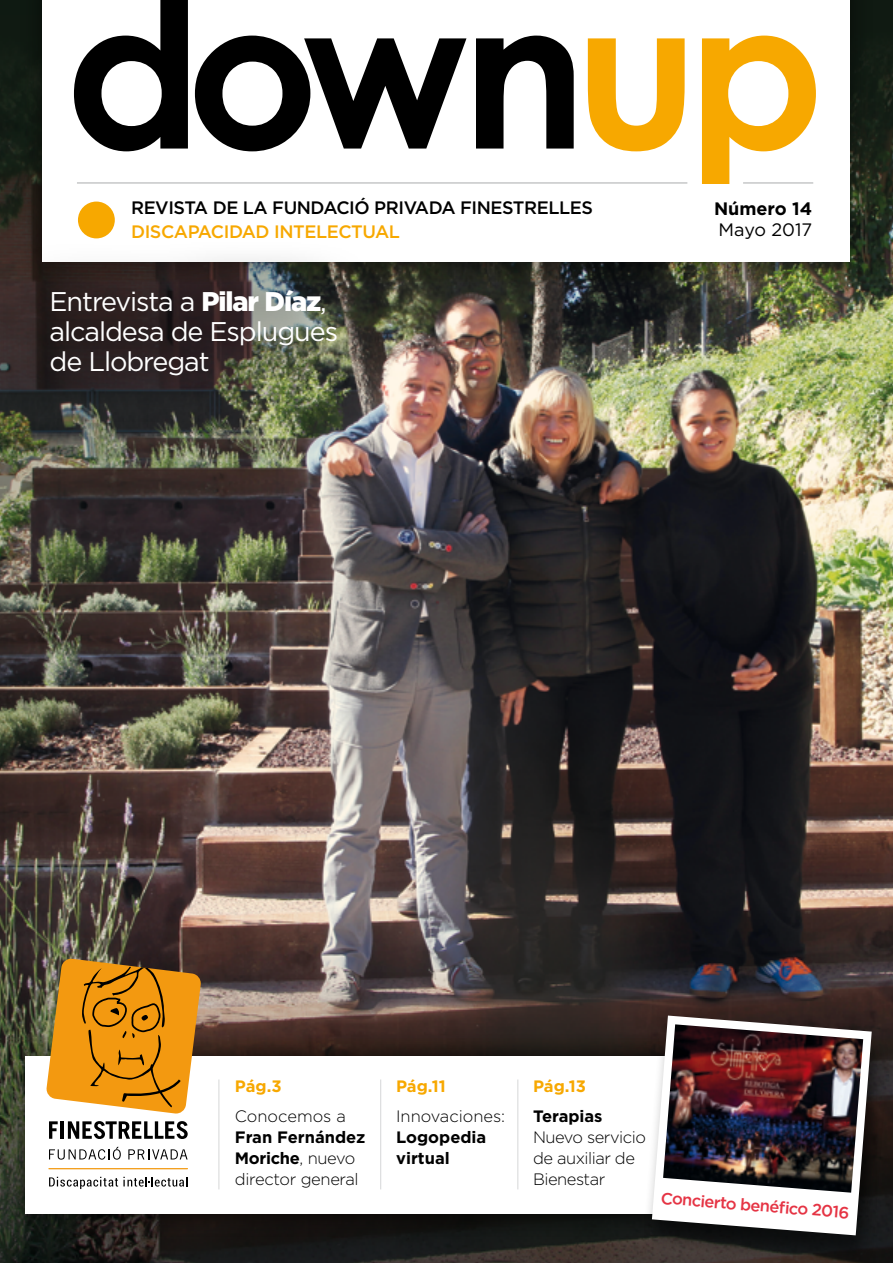
<style>
.page{position:relative;width:893px;height:1263px;background:#fff}
.page>*{position:absolute;margin:0;border:0;box-sizing:border-box;transform-origin:0 0}
.t1{font:700 207.3px "Century Gothic";letter-spacing:-.06em;color:#000}
.t2{font:27px/30px "Gotham";letter-spacing:-.04em;color:#fff}
.t3{font:500 18px "Gotham";letter-spacing:-.025em;color:#000}
.t4{font:500 18px "Gotham";letter-spacing:-.025em;color:#f7a800}
.t5{font:700 18px "Gotham";color:#000}
.t6{font:18px "Gotham";letter-spacing:-.005em;color:#000}
.t7{font:300 16.5px/21px "Gotham";letter-spacing:-.03em;color:#000}
.t8{font:700 16.5px/21px "Gotham";color:#000}
.t9{font:500 16.5px "Gotham";color:#e53444}
.t10{font:700 16.5px "Gotham";color:#f7a800}
.t11{font:300 16.5px "Gotham";color:#000}
.s1{color:#f7a800}
.s2{font-weight:900}
.s3{font-weight:700}
</style>
<div class="page">
<img style="left:0;top:0;width:893px;height:1263px">
<div style="left:19px;top:0;width:855px;height:286px;background:#000;opacity:.62"></div>
<div style="left:43px;top:0;width:807px;height:261px;background:#fff"></div>
<hr style="left:77px;top:182px;width:610px;height:2px;background:#c6c7c8">
<hr style="left:743px;top:182px;width:70px;height:2px;background:#c6c7c8">
<div style="left:1px;top:1033px;width:878px;height:205px;background:#000;opacity:.75"></div>
<div style="left:25px;top:1057px;width:830px;height:157px;background:#fff"></div>
<hr style="left:380px;top:1079px;width:1px;height:110px;background:#d9dadb">
<hr style="left:218px;top:1079px;width:1px;height:110px;background:#d9dadb">
<svg style="left:49px;top:1121px;width:9px;height:18px"></svg>
<hr style="left:60px;top:1121px;width:4px;height:18px;background:#000">
<svg style="left:68px;top:1121px;width:120px;height:18px"></svg>
<svg style="left:49px;top:1147px;width:72px;height:12px"></svg>
<svg style="left:128px;top:1149px;width:60px;height:10px"></svg>
<svg style="left:47px;top:959px;width:154px;height:155px;background:#d59026"></svg>
<svg style="left:49px;top:1177px;width:138px;height:12px"></svg>
<hr style="left:49px;top:1168px;width:138px;height:1px;background:#f39910">
<div style="left:78px;top:202px;width:37px;height:36px;background:#f7a800;border-radius:50%"></div>
<img style="left:3px;top:242px;width:379px;height:181px">
<div style="left:643px;top:1019px;width:246px;height:244px;background:#000;opacity:.45"></div>
<svg style="left:652px;top:1015px;width:220px;height:220px"></svg>
<img style="left:663px;top:1024px;width:200px;height:169px">
<hr style="left:517px;top:1079px;width:1px;height:110px;background:#d9dadb">
<h1 class="t1" style="left:65px;top:-57px;width:761px">down<span class="s1">up</span></h1>
<p class="t3" style="left:131px;top:196px;width:463px">REVISTA DE LA FUNDACIÓ PRIVADA FINESTRELLES</p>
<p class="t4" style="left:131px;top:220px;width:270px">DISCAPACIDAD INTELECTUAL</p>
<h2 class="t2" style="left:50px;top:286px;width:290px">Entrevista a <span class="s2">Pilar Díaz</span>, alcaldesa de Esplugues de Llobregat</h2>
<p class="t5" style="left:714px;top:196px;width:100px">Número 14</p>
<p class="t6" style="left:719px;top:218px;width:95px">Mayo 2017</p>
<p class="t10" style="left:235px;top:1075px;width:48px">Pág.3</p>
<p class="t7" style="left:235px;top:1105px;width:112px">Conocemos a</p>
<p class="t7" style="left:235px;top:1126px;width:132px"><span class="s3">Fran Fernández<br>Moriche</span>, nuevo director general</p>
<p class="t10" style="left:396px;top:1075px;width:51px">Pág.11</p>
<p class="t11" style="left:396px;top:1105px;width:111px">Innovaciones:</p>
<p class="t8" style="left:396px;top:1126px;width:92px">Logopedia virtual</p>
<p class="t10" style="left:533px;top:1075px;width:54px">Pág.13</p>
<p class="t8" style="left:533px;top:1105px;width:71px">Terapias</p>
<p class="t7" style="left:533px;top:1126px;width:114px">Nuevo servicio de auxiliar de<br>Bienestar</p>
<p class="t9" style="left:662px;top:1186px;width:190px;rotate:5deg">Concierto benéfi co 2016</p>
</div>
